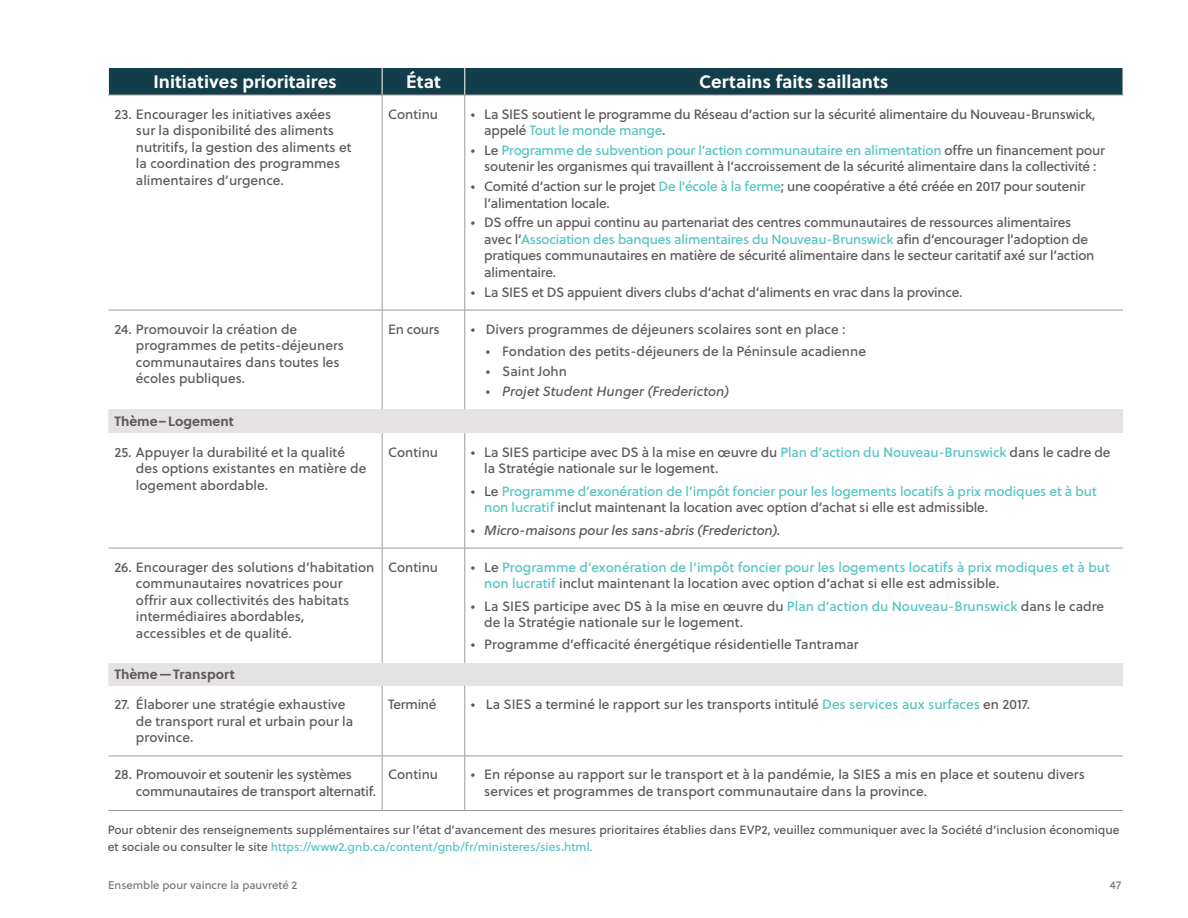
<style>
.page{position:relative;width:1188px;height:918px;background:#fff}
.page>*{position:absolute;margin:0;border:0;box-sizing:border-box;transform-origin:0 0}
.t1{font:700 18px "Soleil";color:#fff}
.t2{font:13.5px/16.5px "Soleil Bk";color:#60595b}
.t3{font:13.5px/16.5px "Soleil Bk";letter-spacing:-.01em;color:#56c4c4}
.t4{font:italic 13.5px "Soleil Bk";letter-spacing:-.01em;color:#60595b}
.t5{font:13.5px/16.5px "Soleil Bk";letter-spacing:-.02em;color:#60595b}
.t6{font:700 13.5px "Soleil";color:#60595b}
.t7{font:12px/16.5px "Soleil Bk";color:#60595b}
.t8{font:11.25px "Soleil Bk";color:#7e7677}
.s1{color:#56c4c4}
.s2{color:#60595b}
.s3{font-style:normal}
</style>
<div class="page">
<svg style="left:108px;top:409px;width:1015px;height:277px"></svg>
<hr style="left:382px;top:95px;width:1px;height:215px;background:#a0999a">
<hr style="left:465px;top:95px;width:1px;height:215px;background:#a0999a">
<hr style="left:382px;top:310px;width:1px;height:99px;background:#a0999a">
<hr style="left:465px;top:310px;width:1px;height:99px;background:#a0999a">
<hr style="left:382px;top:433px;width:1px;height:115px;background:#a0999a">
<hr style="left:465px;top:433px;width:1px;height:115px;background:#a0999a">
<hr style="left:382px;top:686px;width:1px;height:70px;background:#a0999a">
<hr style="left:465px;top:686px;width:1px;height:70px;background:#a0999a">
<hr style="left:382px;top:756px;width:1px;height:54px;background:#a0999a">
<hr style="left:465px;top:756px;width:1px;height:54px;background:#a0999a">
<hr style="left:108px;top:548px;width:274px;height:1px;background:#a0999a">
<hr style="left:382px;top:548px;width:83px;height:1px;background:#a0999a">
<hr style="left:382px;top:548px;width:1px;height:115px;background:#a0999a">
<hr style="left:465px;top:548px;width:1px;height:115px;background:#a0999a">
<hr style="left:465px;top:548px;width:658px;height:1px;background:#a0999a">
<hr style="left:108px;top:310px;width:274px;height:1px;background:#a0999a">
<hr style="left:382px;top:310px;width:83px;height:1px;background:#a0999a">
<hr style="left:465px;top:310px;width:658px;height:1px;background:#a0999a">
<hr style="left:108px;top:756px;width:274px;height:1px;background:#a0999a">
<hr style="left:382px;top:756px;width:83px;height:1px;background:#a0999a">
<hr style="left:465px;top:756px;width:658px;height:1px;background:#a0999a">
<hr style="left:108px;top:810px;width:274px;height:1px;background:#a0999a">
<hr style="left:382px;top:810px;width:83px;height:1px;background:#a0999a">
<hr style="left:465px;top:810px;width:658px;height:1px;background:#a0999a">
<div style="left:108px;top:68px;width:1016px;height:27px;background:#123d4b"></div>
<hr style="left:108px;top:95px;width:274px;height:1px;background:#a0999a">
<hr style="left:382px;top:95px;width:83px;height:1px;background:#a0999a">
<hr style="left:465px;top:95px;width:658px;height:1px;background:#a0999a">
<h1 class="t1" style="left:154px;top:68px;width:185px">Initiatives prioritaires</h1>
<h1 class="t1" style="left:406px;top:68px;width:36px">État</h1>
<h1 class="t1" style="left:699px;top:68px;width:191px">Certains faits saillants</h1>
<p class="t2" style="left:136px;top:105px;width:217px;text-indent:-22px">23. Encourager les initiatives axées sur la disponibilité des aliments nutritifs, la gestion des aliments et la coordination des programmes alimentaires d’urgence.</p>
<p class="t2" style="left:388px;top:105px;width:51px">Continu</p>
<p class="t2" style="left:484px;top:105px;width:613px;text-indent:-14px">• La SIES soutient le programme du Réseau d’action sur la sécurité alimentaire du Nouveau‑ Brunswick, appelé <span class="s1">Tout le monde mange</span>.</p>
<p class="t2" style="left:471px;top:141px;width:636px;text-align:center">• Le <span class="s1">Programme de subvention pour l’action communautaire en alimentation</span> offre un financement pour soutenir les organismes qui travaillent à l’accroissement de la sécurité alimentaire dans la collectivité :</p>
<p class="t2" style="left:484px;top:178px;width:603px;text-indent:-14px">• Comité d’action sur le projet <span class="s1">De l’école à la ferme</span>; une coopérative a été créée en 2017 pour soutenir l’alimentation locale.</p>
<p class="t2" style="left:484px;top:214px;width:612px;text-indent:-14px">• DS offre un appui continu au partenariat des centres communautaires de ressources alimentaires avec l’<span class="s1">Association des banques alimentaires du Nouveau‑ Brunswick</span> afin d’encourager l’adoption de pratiques communautaires en matière de sécurité alimentaire dans le secteur caritatif axé sur l’action alimentaire.</p>
<p class="t2" style="left:471px;top:283px;width:493px">• La SIES et DS appuient divers clubs d’achat d’aliments en vrac dans la province.</p>
<p class="t2" style="left:136px;top:320px;width:210px;text-indent:-22px">24. Promouvoir la création de programmes de petits-déjeuners communautaires dans toutes les écoles publiques.</p>
<p class="t2" style="left:388px;top:320px;width:53px">En cours</p>
<p class="t2" style="left:471px;top:320px;width:376px">• Divers programmes de déjeuners scolaires sont en place :</p>
<p class="t2" style="left:486px;top:343px;width:382px">• Fondation des petits-déjeuners de la Péninsule acadienne</p>
<p class="t2" style="left:486px;top:362px;width:83px">• Saint John</p>
<p class="t4" style="left:486px;top:381px;width:245px">• Projet Student Hunger (Fredericton)</p>
<p class="t6" style="left:114px;top:411px;width:121px">Thème– Logement</p>
<p class="t2" style="left:136px;top:443px;width:232px;text-indent:-22px">25. Appuyer la durabilité et la qualité des options existantes en matière de logement abordable.</p>
<p class="t2" style="left:388px;top:443px;width:51px">Continu</p>
<p class="t2" style="left:484px;top:443px;width:628px;text-indent:-14px">• La SIES participe avec DS à la mise en œuvre du <span class="s1">Plan d’action du Nouveau‑ Brunswick</span> dans le cadre de la Stratégie nationale sur le logement.</p>
<p class="t3" style="left:484px;top:482px;width:614px;text-indent:-14px"><span class="s2">• Le</span> Programme d’exonération de l’impôt foncier pour les logements locatifs à prix modiques et à but non lucratif <span class="s2">inclut maintenant la location avec option d’achat si elle est admissible.</span></p>
<p class="t4" style="left:471px;top:520px;width:311px"><span class="s3">•</span> Micro- maisons pour les sans- abris (Fredericton).</p>
<p class="t2" style="left:136px;top:558px;width:240px;text-indent:-22px">26. Encourager des solutions d’habitation communautaires novatrices pour offrir aux collectivités des habitats intermédiaires abordables, accessibles et de qualité.</p>
<p class="t2" style="left:388px;top:558px;width:51px">Continu</p>
<p class="t3" style="left:484px;top:558px;width:627px;text-indent:-14px"><span class="s2">• Le</span> Programme d’exonération de l’impôt foncier pour les logements locatifs à prix modiques et à but non lucratif <span class="s2">inclut maintenant la location avec option d’achat si elle est admissible.</span></p>
<p class="t2" style="left:484px;top:597px;width:621px;text-indent:-14px">• La SIES participe avec DS à la mise en œuvre du <span class="s1">Plan d’action du Nouveau‑ Brunswick</span> dans le cadre de la Stratégie nationale sur le logement.</p>
<p class="t2" style="left:471px;top:636px;width:390px">• Programme d’efficacité énergétique résidentielle Tantramar</p>
<p class="t6" style="left:114px;top:664px;width:122px">Thème — Transport</p>
<p class="t2" style="left:136px;top:696px;width:219px;text-indent:-22px">27. Élaborer une stratégie exhaustive de transport rural et urbain pour la province.</p>
<p class="t2" style="left:388px;top:696px;width:50px">Terminé</p>
<p class="t2" style="left:471px;top:696px;width:561px">• La SIES a terminé le rapport sur les transports intitulé <span class="s1">Des services aux surfaces</span> en 2017.</p>
<p class="t5" style="left:136px;top:766px;width:242px;text-indent:-22px">28. Promouvoir et soutenir les systèmes communautaires de transport alternatif.</p>
<p class="t2" style="left:388px;top:766px;width:51px">Continu</p>
<p class="t2" style="left:484px;top:766px;width:602px;text-indent:-14px">• En réponse au rapport sur le transport et à la pandémie, la SIES a mis en place et soutenu divers services et programmes de transport communautaire dans la province.</p>
<p class="t7" style="left:108px;top:821px;width:1013px">Pour obtenir des renseignements supplémentaires sur l’état d’avancement des mesures prioritaires établies dans EVP2, veuillez communiquer avec la Société d’inclusion économique et sociale ou consulter le site <span class="s1">https://www2.gnb.ca/content/gnb/fr/ministeres/sies.html.</span></p>
<p class="t8" style="left:108px;top:876px;width:191px">Ensemble pour vaincre la pauvreté 2</p>
<p class="t8" style="left:1110px;top:876px;width:13px">47</p>
</div>
